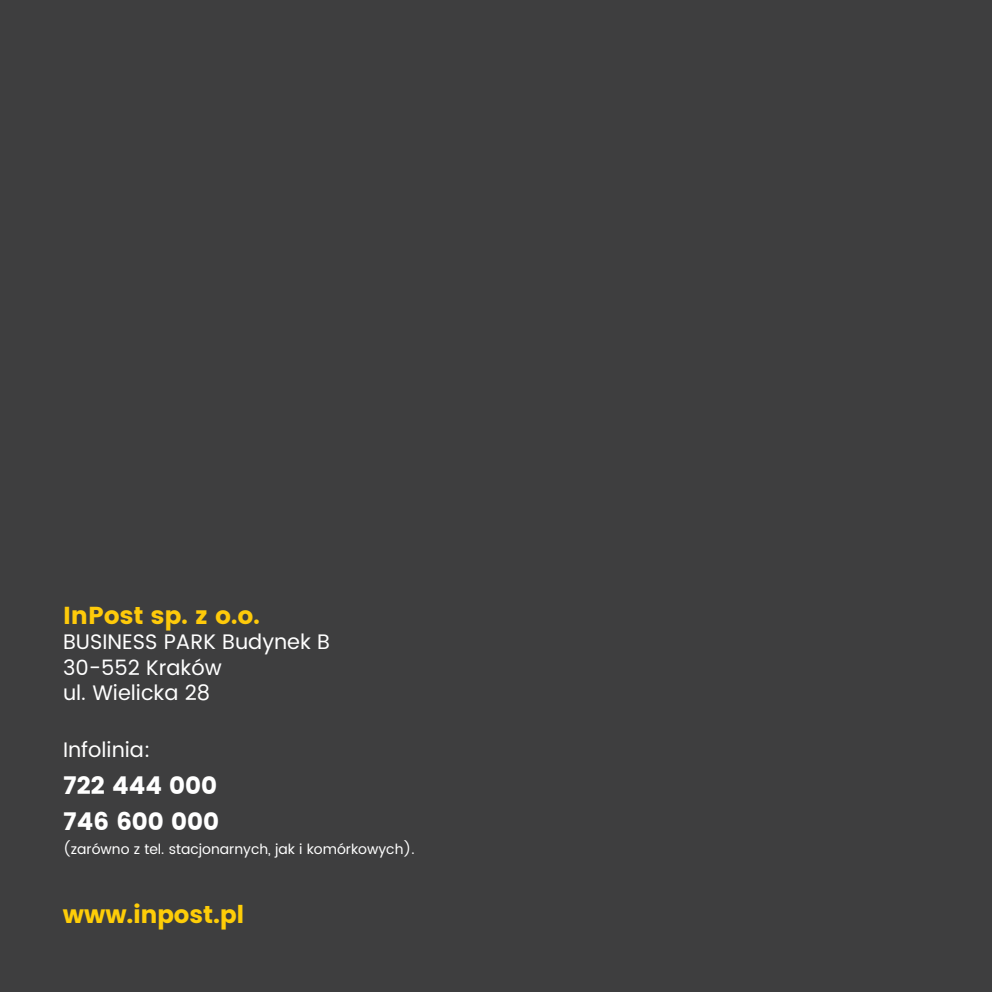
<style>
.page{position:relative;width:993px;height:993px;background:#fff}
.page>*{position:absolute;margin:0;border:0;box-sizing:border-box;transform-origin:0 0}
.t1{font:24.5px/36.4px "Poppins";color:#fff}
.t2{font:24.5px "Poppins";color:#feca0a}
.t3{font:700 24.5px "Poppins";color:#fecd08}
.t4{font:21px/25.2px "Poppins";color:#fff}
.t5{font:14px "Poppins";color:#fff}
</style>
<div class="page">
<div style="left:1px;top:1px;width:990px;height:990px;background:#3e3e3f"></div>
<p class="t2" style="left:63px;top:601px;width:198px">InPost sp. z o.o.</p>
<p class="t4" style="left:63px;top:630px;width:268px">BUSINESS PARK Budynek B<br>30-552 Kraków<br>ul. Wielicka 28</p>
<p class="t4" style="left:63px;top:737px;width:89px">Infolinia:</p>
<p class="t1" style="left:63px;top:766px;width:158px">722 444 000<br>746 600 000</p>
<p class="t5" style="left:63px;top:838px;width:353px">(zarówno z tel. stacjonarnych, jak i komórkowych).</p>
<p class="t3" style="left:63px;top:900px;width:182px">www.inpost.pl</p>
</div>
